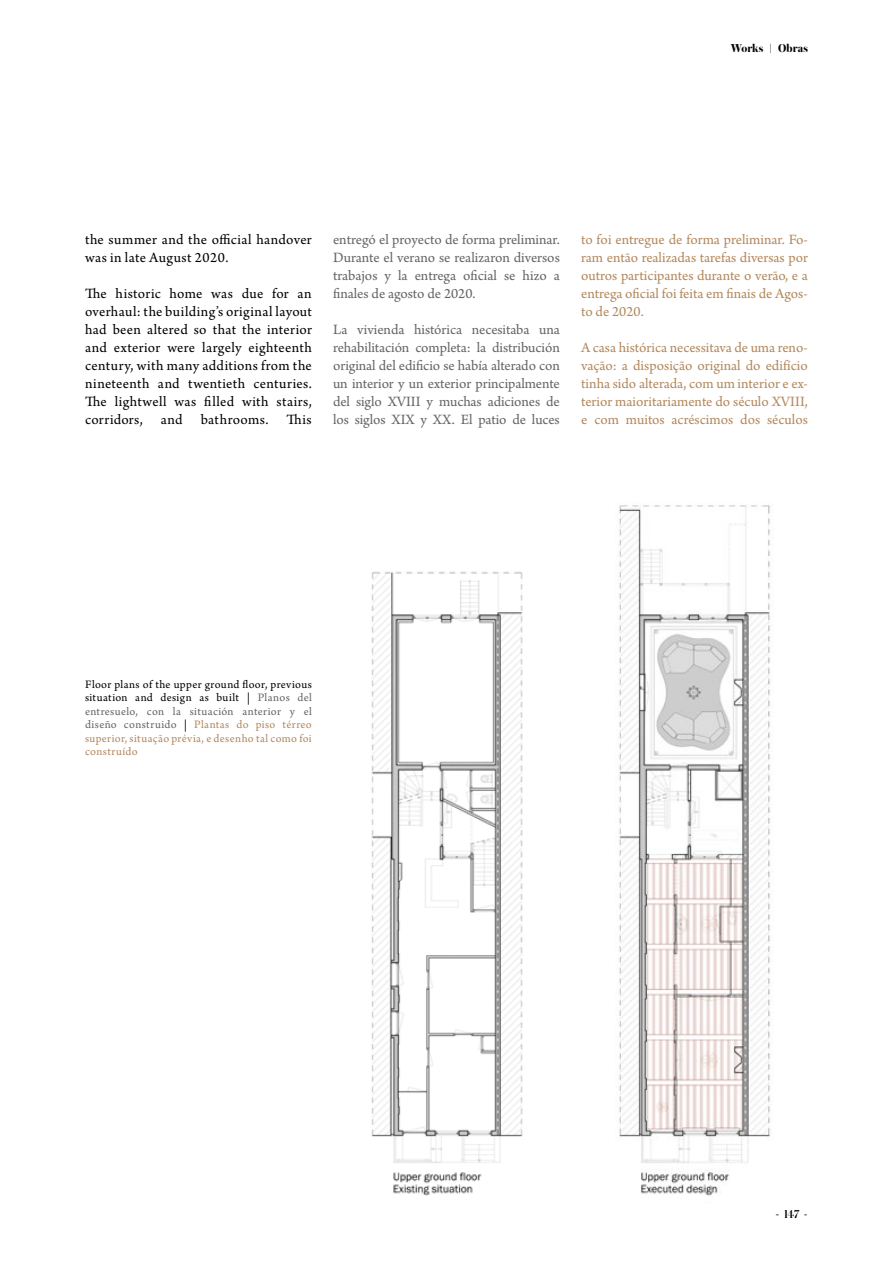
<style>
.page{position:relative;width:893px;height:1263px;background:#fff}
.page>*{position:absolute;margin:0;border:0;box-sizing:border-box;transform-origin:0 0}
.t1{font:15px/18px "Arno Pro";letter-spacing:-.005em;color:#666465;text-align:justify}
.t2{font:15px/18px "Arno Pro";color:#b3885d;text-align:justify}
.t3{font:15px/18px "Arno Pro";letter-spacing:.03em;color:#000}
.t4{font:12px/13.5px "Arno Pro";letter-spacing:.025em;color:#b3885d;text-align:justify}
.t5{font:700 12px "Austin";letter-spacing:.01em;color:#000}
.t6{font:500 12px "Austin";color:#000}
.s1{color:#000}
.s2{color:#666465}
</style>
<div class="page">
<img style="left:371px;top:571px;width:152px;height:625px">
<img style="left:619px;top:505px;width:152px;height:691px">
<p class="t5" style="left:731px;top:40px;width:79px">Works | Obras</p>
<p class="t3" style="left:85px;top:231px;width:228px">the summer and the official handover was in late August 2020.</p>
<p class="t3" style="left:85px;top:285px;width:228px;text-align:justify">The historic home was due for an overhaul: the building’s original layout had been altered so that the interior and exterior were largely eighteenth century, with many additions from the nineteenth and twentieth centuries.<br>The lightwell was filled with stairs, corridors, and bathrooms. This</p>
<p class="t1" style="left:333px;top:231px;width:228px">entregó el proyecto de forma preliminar.<br>Durante el verano se realizaron diversos trabajos y la entrega oficial se hizo a finales de agosto de 2020.</p>
<p class="t1" style="left:333px;top:321px;width:228px">La vivienda histórica necesitaba una rehabilitación completa: la distribución original del edificio se había alterado con un interior y un exterior principalmente del siglo XVIII y muchas adiciones de los siglos XIX y XX. El patio de luces</p>
<p class="t2" style="left:581px;top:231px;width:228px">to foi entregue de forma preliminar. Fo&shy;ram então realizadas tarefas diversas por outros participantes durante o verão, e a entrega oficial foi feita em finais de Agos&shy;to de 2020.</p>
<p class="t2" style="left:581px;top:339px;width:228px">A casa histórica necessitava de uma reno&shy;vação: a disposição original do edifício tinha sido alterada, com um interior e ex&shy;terior maioritariamente do século XVIII, e com muitos acréscimos dos séculos</p>
<p class="t4" style="left:85px;top:678px;width:228px"><span class="s1">Floor plans of the upper ground floor, previous situation and design as built |</span> <span class="s2">Planos del entresuelo, con la situación anterior y el diseño construido</span> <span class="s1">|</span> Plantas do piso térreo superior, situação prévia, e desenho tal como foi construído</p>
<p class="t6" style="left:775px;top:1206px;width:34px">- 147 -</p>
</div>
